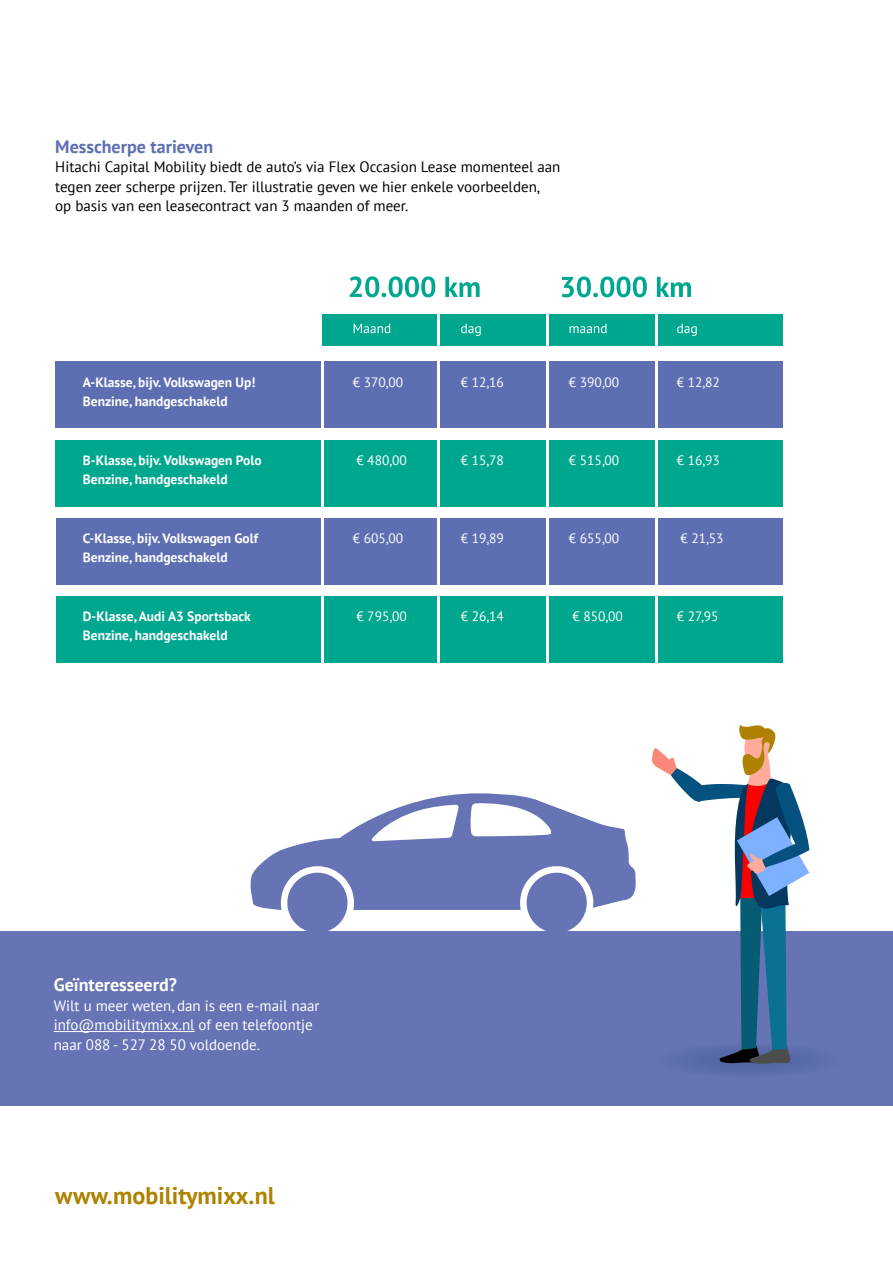
<style>
.page{position:relative;width:893px;height:1263px;background:#fff}
.page>*{position:absolute;margin:0;border:0;box-sizing:border-box;transform-origin:0 0}
.t1{font:700 24px "PT Sans";color:#ae8200}
.t2{font:700 18px "PT Sans";color:#5e6eb3}
.t3{font:700 18px "PT Sans";color:#fff}
.t4{font:15px/19.5px "PT Sans";color:#000}
.t5{font:15px/19.5px "PT Sans";color:#fff}
.t6{font:700 13.5px "PT Sans";color:#fff}
.t7{font:13.5px "PT Sans";color:#fff}
</style>
<div class="page">
<div style="left:322px;top:314px;width:460px;height:32px;background:#00a78f"></div>
<div style="left:0;top:931px;width:893px;height:175px;background:#6673b5"></div>
<svg style="left:527px;top:910px;width:59px;height:21px"></svg>
<svg style="left:288px;top:910px;width:59px;height:21px"></svg>
<svg style="left:250px;top:793px;width:386px;height:117px;fill:#6673b5"></svg>
<hr style="left:54px;top:1031px;width:141px;height:1px;background:#fff">
<div style="left:655px;top:1043px;width:187px;height:34px;background:#5d6dad;border-radius:50%"></div>
<svg style="left:652px;top:725px;width:157px;height:339px"></svg>
<div style="left:56px;top:518px;width:726px;height:66px;background:#5e6eb3"></div>
<div style="left:55px;top:441px;width:727px;height:66px;background:#00a78f"></div>
<div style="left:55px;top:362px;width:727px;height:66px;background:#5e6eb3"></div>
<div style="left:56px;top:596px;width:726px;height:66px;background:#00a78f"></div>
<hr style="left:437px;top:306px;width:3px;height:407px;background:#fff">
<hr style="left:546px;top:306px;width:3px;height:407px;background:#fff">
<hr style="left:655px;top:299px;width:2px;height:414px;background:#fff">
<hr style="left:321px;top:360px;width:2px;height:336px;background:#fff">
<svg style="left:350px;top:276px;width:130px;height:21px"></svg>
<svg style="left:562px;top:276px;width:129px;height:21px"></svg>
<svg style="left:354px;top:324px;width:343px;height:12px"></svg>
<h2 class="t2" style="left:55px;top:134px;width:159px">Messcherpe tarieven</h2>
<p class="t4" style="left:55px;top:157px;width:507px">Hitachi Capital Mobility biedt de auto’s via Flex Occasion Lease momenteel aan tegen zeer scherpe prijzen. Ter illustratie geven we hier enkele voorbeelden,<br>op basis van een leasecontract van 3 maanden of meer.</p>
<p class="t6" style="left:83px;top:373px;width:174px">A-Klasse, bijv. Volkswagen Up!</p>
<p class="t7" style="left:353px;top:373px;width:52px">€ 370,00</p>
<p class="t7" style="left:461px;top:373px;width:45px">€ 12,16</p>
<p class="t7" style="left:569px;top:373px;width:52px">€ 390,00</p>
<p class="t7" style="left:677px;top:373px;width:45px">€ 12,82</p>
<p class="t6" style="left:83px;top:393px;width:146px">Benzine, handgeschakeld</p>
<p class="t6" style="left:83px;top:451px;width:180px">B-Klasse, bijv. Volkswagen Polo</p>
<p class="t7" style="left:356px;top:451px;width:52px">€ 480,00</p>
<p class="t7" style="left:461px;top:451px;width:45px">€ 15,78</p>
<p class="t7" style="left:569px;top:451px;width:52px">€ 515,00</p>
<p class="t7" style="left:677px;top:451px;width:45px">€ 16,93</p>
<p class="t6" style="left:83px;top:471px;width:146px">Benzine, handgeschakeld</p>
<p class="t6" style="left:83px;top:529px;width:177px">C-Klasse, bijv. Volkswagen Golf</p>
<p class="t7" style="left:353px;top:529px;width:52px">€ 605,00</p>
<p class="t7" style="left:461px;top:529px;width:45px">€ 19,89</p>
<p class="t7" style="left:569px;top:529px;width:52px">€ 655,00</p>
<p class="t7" style="left:681px;top:529px;width:45px">€ 21,53</p>
<p class="t6" style="left:83px;top:549px;width:146px">Benzine, handgeschakeld</p>
<p class="t6" style="left:83px;top:607px;width:170px">D-Klasse, Audi A3 Sportsback</p>
<p class="t7" style="left:356px;top:607px;width:52px">€ 795,00</p>
<p class="t7" style="left:461px;top:607px;width:45px">€ 26,14</p>
<p class="t7" style="left:573px;top:607px;width:52px">€ 850,00</p>
<p class="t7" style="left:677px;top:607px;width:43px">€ 27,95</p>
<p class="t6" style="left:83px;top:627px;width:146px">Benzine, handgeschakeld</p>
<h2 class="t3" style="left:54px;top:973px;width:125px">Geïnteresseerd?</h2>
<p class="t5" style="left:54px;top:995px;width:267px">Wilt u meer weten, dan is een e-mail naar info@mobilitymixx.nl of een telefoontje naar 088 - 527 28 50 voldoende.</p>
<h1 class="t1" style="left:55px;top:1179px;width:221px">www.mobilitymixx.nl</h1>
</div>
